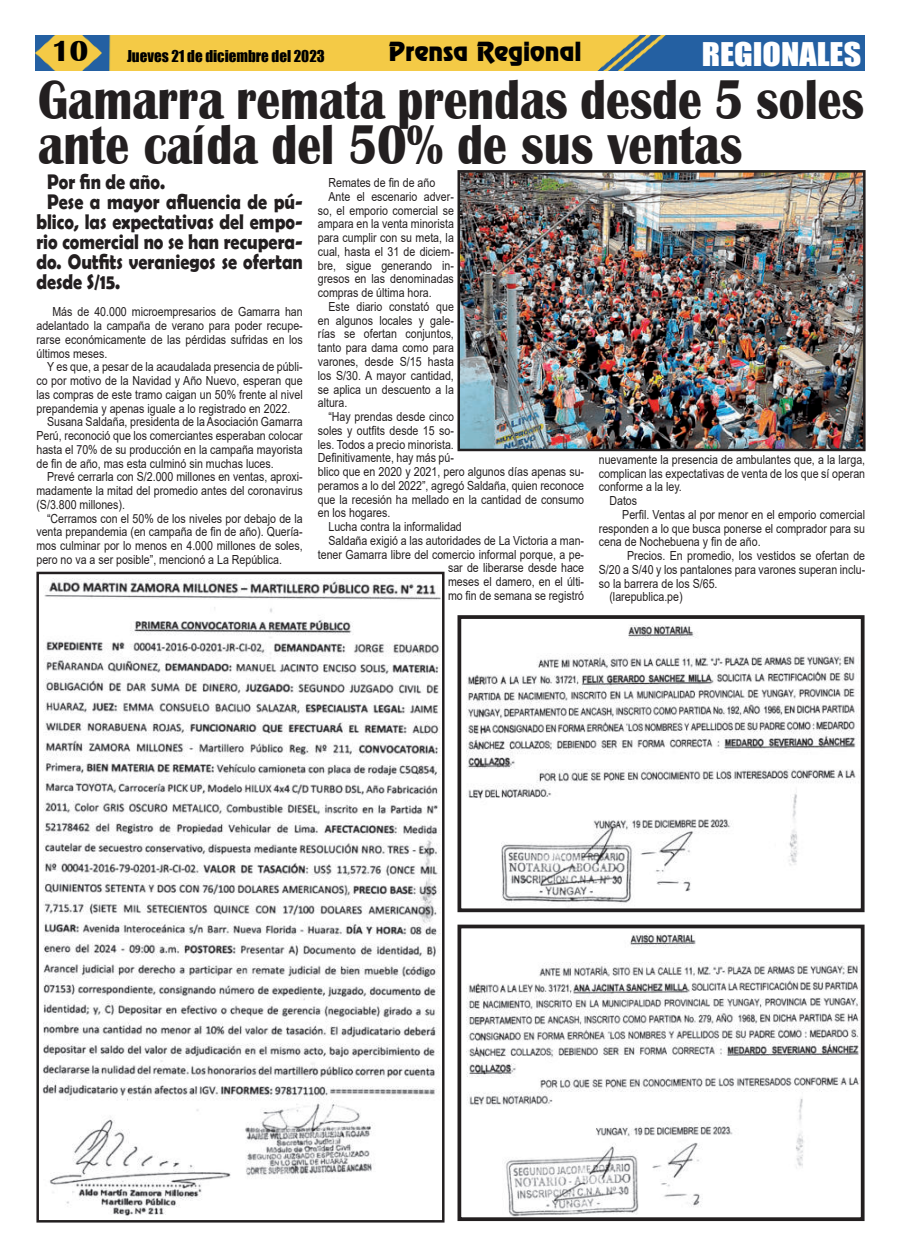
<style>
.page{position:relative;width:900px;height:1258px;background:#fff}
.page>*{position:absolute;margin:0;border:0;box-sizing:border-box;transform-origin:0 0}
.t1{font:700 57.62px/45px "Britannic";color:#231f20;scale:.83 1}
.t2{font:30px "Impact";color:#fff;scale:1.13 1}
.t3{font:700 30px "Britannic";color:#000}
.t4{font:23.75px "Renfrew Normal";color:#000}
.t5{font:700 21.25px "Berlin Sans FB Demi";color:#231f20;scale:.85 1}
.t6{font:15px "Impact";color:#000}
.t7{font:12.5px/13.8px "Arial";color:#231f20;text-align:justify;scale:.85 1}
</style>
<div class="page">
<img style="left:35px;top:35px;width:830px;height:36px">
<img style="left:462px;top:174px;width:400px;height:273px">
<div style="left:458px;top:170px;width:408px;height:281px;border:3px solid #231f20"></div>
<img style="left:42px;top:578px;width:399px;height:638px">
<div style="left:36px;top:572px;width:409px;height:650px;border:3px solid #231f20"></div>
<img style="left:466px;top:933px;width:394px;height:283px">
<div style="left:458px;top:925px;width:407px;height:296px;border:4px solid #231f20"></div>
<img style="left:466px;top:625px;width:393px;height:278px">
<div style="left:458px;top:615px;width:407px;height:297px;border:4px solid #231f20"></div>
<h2 class="t3" style="left:52px;top:41px;width:38px">10</h2>
<p class="t6" style="left:127px;top:49px;width:199px">Jueves 21 de diciembre del 2023</p>
<h3 class="t4" style="left:389px;top:41px;width:194px">Prensa Regional</h3>
<h2 class="t2" style="left:702px;top:40px;width:143px">REGIONALES</h2>
<h1 class="t1" style="left:38px;top:82px;width:997px">Gamarra remata prendas desde 5 soles ante caída del 50% de sus ventas</h1>
<h3 class="t5" style="left:47px;top:169px;width:140px">Por fin de año.</h3>
<h3 class="t5" style="left:47px;top:189px;width:302px">Pese a mayor afluencia de pú-</h3>
<h3 class="t5" style="left:36px;top:212px;width:315px">blico, las expectativas del empo-</h3>
<h3 class="t5" style="left:36px;top:232px;width:315px">rio comercial no se han recupera-</h3>
<h3 class="t5" style="left:36px;top:249px;width:315px">do. Outfits veraniegos se ofertan</h3>
<h3 class="t5" style="left:36px;top:272px;width:100px">desde S/15.</h3>
<p class="t7" style="left:36px;top:306px;width:315px;text-indent:16px">Más de 40.000 microempresarios de Gamarra han adelantado la campaña de verano para poder recupe&shy;rarse económicamente de las pérdidas sufridas en los últimos meses.</p>
<p class="t7" style="left:47px;top:361px;width:302px">Y es que, a pesar de la acaudalada presencia de públi-</p>
<p class="t7" style="left:36px;top:375px;width:315px">co por motivo de la Navidad y Año Nuevo, esperan que</p>
<p class="t7" style="left:36px;top:389px;width:315px">las compras de este tramo caigan un 50% frente al nivel</p>
<p class="t7" style="left:36px;top:403px;width:300px">prepandemia y apenas iguale a lo registrado en 2022.</p>
<p class="t7" style="left:47px;top:416px;width:302px">Susana Saldaña, presidenta de la Asociación Gamarra</p>
<p class="t7" style="left:36px;top:430px;width:315px">Perú, reconoció que los comerciantes esperaban colocar</p>
<p class="t7" style="left:36px;top:444px;width:315px">hasta el 70% de su producción en la campaña mayorista</p>
<p class="t7" style="left:36px;top:456px;width:281px">de fin de año, mas esta culminó sin muchas luces.</p>
<p class="t7" style="left:47px;top:471px;width:302px">Prevé cerrarla con S/2.000 millones en ventas, aproxi-</p>
<p class="t7" style="left:36px;top:485px;width:315px">madamente la mitad del promedio antes del coronavirus</p>
<p class="t7" style="left:36px;top:499px;width:106px">(S/3.800 millones).</p>
<p class="t7" style="left:47px;top:513px;width:302px">“Cerramos con el 50% de los niveles por debajo de la</p>
<p class="t7" style="left:36px;top:525px;width:315px">venta prepandemia (en campaña de fin de año). Quería-</p>
<p class="t7" style="left:36px;top:540px;width:315px">mos culminar por lo menos en 4.000 millones de soles,</p>
<p class="t7" style="left:36px;top:554px;width:291px">pero no va a ser posible”, mencionó a La República.</p>
<p class="t7" style="left:328px;top:176px;width:127px">Remates de fin de año</p>
<p class="t7" style="left:328px;top:191px;width:149px">Ante el escenario adver-</p>
<p class="t7" style="left:318px;top:205px;width:162px">so, el emporio comercial se</p>
<p class="t7" style="left:318px;top:218px;width:162px">ampara en la venta minorista</p>
<p class="t7" style="left:318px;top:232px;width:162px">para cumplir con su meta, la</p>
<p class="t7" style="left:318px;top:246px;width:162px">cual, hasta el 31 de diciem-</p>
<p class="t7" style="left:318px;top:260px;width:162px">bre, sigue generando in-</p>
<p class="t7" style="left:318px;top:273px;width:162px">gresos en las denominadas</p>
<p class="t7" style="left:318px;top:287px;width:136px">compras de última hora.</p>
<p class="t7" style="left:328px;top:301px;width:149px">Este diario constató que</p>
<p class="t7" style="left:318px;top:315px;width:162px">en algunos locales y gale-</p>
<p class="t7" style="left:318px;top:328px;width:162px">rías se ofertan conjuntos,</p>
<p class="t7" style="left:318px;top:342px;width:162px">tanto para dama como para</p>
<p class="t7" style="left:318px;top:356px;width:162px">varones, desde S/15 hasta</p>
<p class="t7" style="left:318px;top:370px;width:162px">los S/30. A mayor cantidad,</p>
<p class="t7" style="left:318px;top:383px;width:162px">se aplica un descuento a la</p>
<p class="t7" style="left:318px;top:397px;width:36px">altura.</p>
<p class="t7" style="left:328px;top:411px;width:149px">“Hay prendas desde cinco</p>
<p class="t7" style="left:318px;top:423px;width:162px">soles y outfits desde 15 so-</p>
<p class="t7" style="left:318px;top:438px;width:162px">les. Todos a precio minorista.</p>
<p class="t7" style="left:318px;top:451px;width:162px">Definitivamente, hay más pú-</p>
<p class="t7" style="left:318px;top:466px;width:315px">blico que en 2020 y 2021, pero algunos días apenas su-</p>
<p class="t7" style="left:318px;top:480px;width:315px">peramos a lo del 2022”, agregó Saldaña, quien reconoce</p>
<p class="t7" style="left:318px;top:493px;width:315px">que la recesión ha mellado en la cantidad de consumo</p>
<p class="t7" style="left:318px;top:507px;width:87px">en los hogares.</p>
<p class="t7" style="left:328px;top:521px;width:159px">Lucha contra la informalidad</p>
<p class="t7" style="left:328px;top:535px;width:302px">Saldaña exigió a las autoridades de La Victoria a man-</p>
<p class="t7" style="left:318px;top:548px;width:315px">tener Gamarra libre del comercio informal porque, a pe-</p>
<p class="t7" style="left:448px;top:562px;width:162px">sar de liberarse desde hace</p>
<p class="t7" style="left:448px;top:576px;width:162px">meses el damero, en el últi-</p>
<p class="t7" style="left:448px;top:588px;width:162px">mo fin de semana se registró</p>
<p class="t7" style="left:599px;top:454px;width:315px">nuevamente la presencia de ambulantes que, a la larga,</p>
<p class="t7" style="left:599px;top:467px;width:315px">complican las expectativas de venta de los que sí operan</p>
<p class="t7" style="left:599px;top:481px;width:99px">conforme a la ley.</p>
<p class="t7" style="left:609px;top:495px;width:34px">Datos</p>
<p class="t7" style="left:622px;top:507px;width:287px">Perfil. Ventas al por menor en el emporio comercial</p>
<p class="t7" style="left:599px;top:522px;width:315px">responden a lo que busca ponerse el comprador para su</p>
<p class="t7" style="left:599px;top:535px;width:192px">cena de Nochebuena y fin de año.</p>
<p class="t7" style="left:627px;top:550px;width:282px">Precios. En promedio, los vestidos se ofertan de</p>
<p class="t7" style="left:599px;top:564px;width:315px">S/20 a S/40 y los pantalones para varones superan inclu-</p>
<p class="t7" style="left:599px;top:577px;width:141px">so la barrera de los S/65.</p>
<p class="t7" style="left:609px;top:591px;width:88px">(larepublica.pe)</p>
</div>
